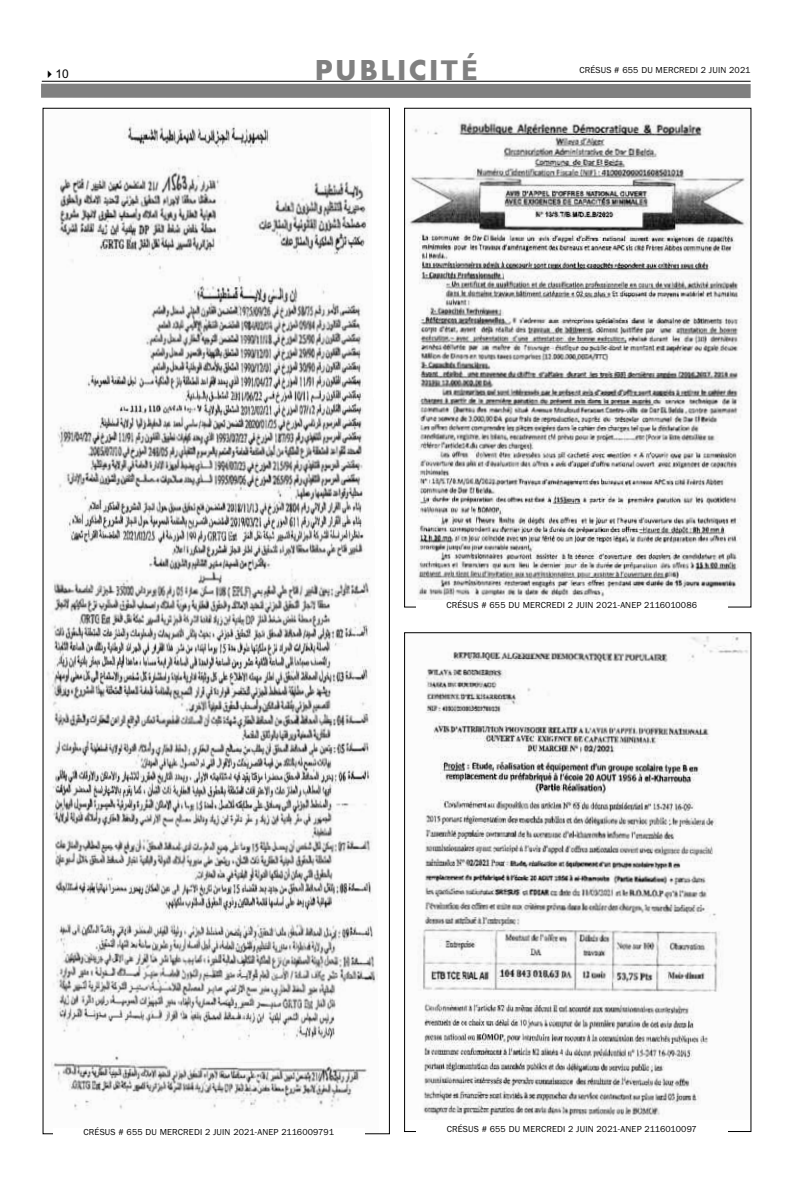
<style>
.page{position:relative;width:794px;height:1191px;background:#fff}
.page>*{position:absolute;margin:0;border:0;box-sizing:border-box;transform-origin:0 0}
.t1{font:700 30px "Aharoni";letter-spacing:.085em;color:#808080}
.t2{font:12px "Arial";color:#000}
.t3{font:9px "Franklin Gothic";letter-spacing:.02em;color:#000}
.s1{font-family:"Tahoma";font-size:27px}
</style>
<div class="page">
<svg style="left:41px;top:80px;width:710px;height:18px;background:#8e8e8e"></svg>
<img style="left:47px;top:123px;width:331px;height:987px">
<img style="left:409px;top:118px;width:338px;height:482px">
<img style="left:422px;top:636px;width:326px;height:484px">
<h2 class="t2" style="left:44px;top:67px;width:27px">✔10</h2>
<h1 class="t1" style="left:315px;top:52px;width:164px">PUBLICI<span class="s1">TÉ</span></h1>
<p class="t3" style="left:579px;top:65px;width:173px">CRÉSUS # 655 DU MERCREDI 2 JUIN 2021</p>
<p class="t3" style="left:446px;top:599px;width:252px">CRÉSUS # 655 DU MERCREDI 2 JUIN 2021-ANEP 2116010086</p>
<p class="t3" style="left:84px;top:1127px;width:252px">CRÉSUS # 655 DU MERCREDI 2 JUIN 2021-ANEP 2116009791</p>
<p class="t3" style="left:447px;top:1123px;width:252px">CRÉSUS # 655 DU MERCREDI 2 JUIN 2021-ANEP 2116010097</p>
</div>
